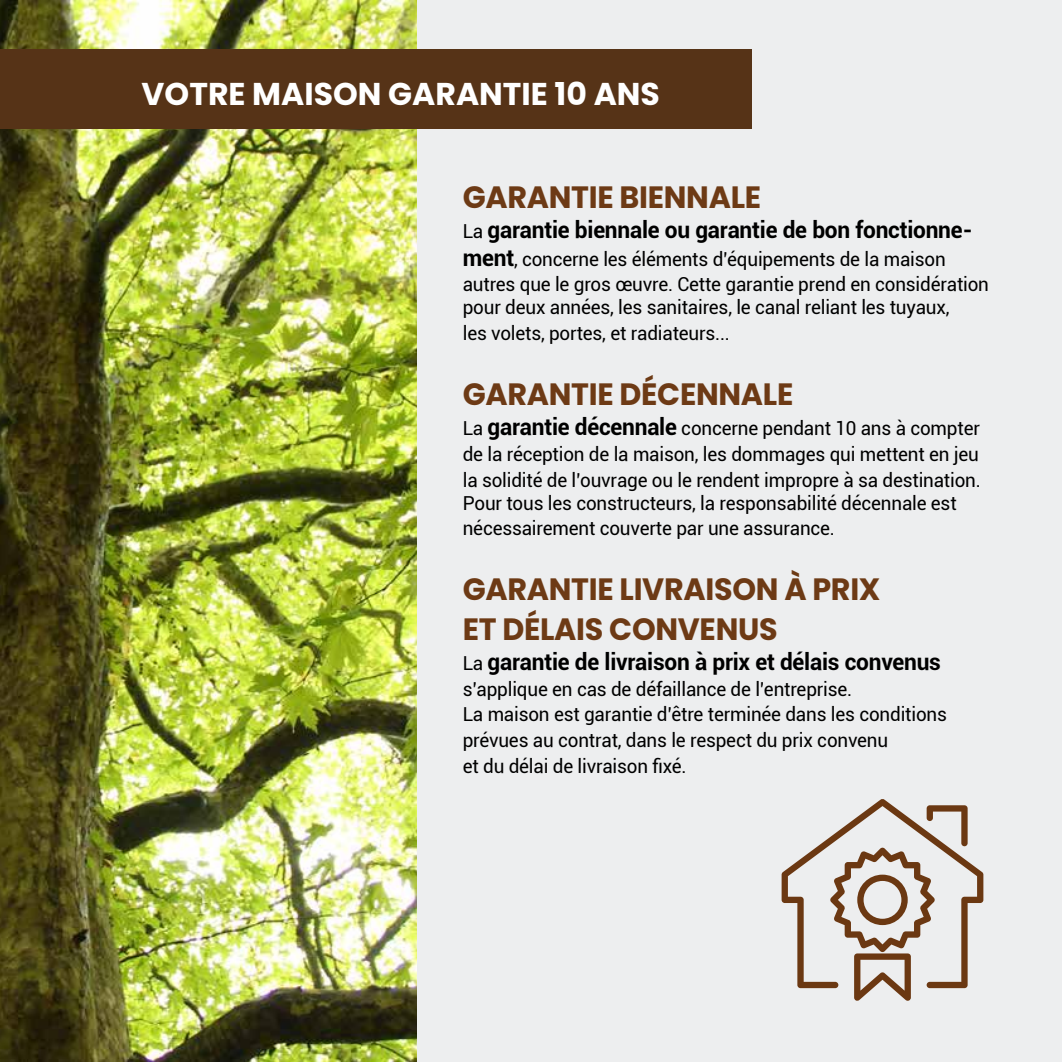
<style>
.page{position:relative;width:1062px;height:1062px;background:#edeeef}
.page>*{position:absolute;margin:0;border:0;box-sizing:border-box;transform-origin:0 0}
.t1{font:700 31.5px "Poppins";color:#fff}
.t2{font:700 30.8px/39.4px "Poppins";letter-spacing:-.01em;color:#6d3a15}
.t3{font:700 23.1px "Roboto";letter-spacing:-.01em;color:#000}
.t4{font:19.25px/25.6px "Roboto";letter-spacing:-.01em;color:#000}
.s1{font-weight:400;font-size:19.25px}
.s2{font-weight:700;font-size:23.1px}
</style>
<div class="page">
<img style="left:0;top:0;width:417px;height:1062px">
<svg style="left:781px;top:799px;width:202px;height:202px"></svg>
<div style="left:0;top:50px;width:752px;height:79px;background:#563317"></div>
<h1 class="t1" style="left:142px;top:75px;width:520px">VOTRE MAISON GARANTIE 10 ANS</h1>
<h2 class="t2" style="left:463px;top:177px;width:300px">GARANTIE BIENNALE</h2>
<p class="t3" style="left:463px;top:213px;width:511px"><span class="s1">La</span> garantie biennale ou garantie de bon fonctionne-</p>
<p class="t4" style="left:463px;top:245px;width:528px"><span class="s2">ment</span>, concerne les éléments d’équipements de la maison autres que le gros œuvre. Cette garantie prend en considération</p>
<p class="t4" style="left:463px;top:294px;width:488px">pour deux années, les sanitaires, le canal reliant les tuyaux, les volets, portes, et radiateurs...</p>
<h2 class="t2" style="left:463px;top:375px;width:332px">GARANTIE DÉCENNALE</h2>
<p class="t4" style="left:463px;top:415px;width:519px;text-align:justify">La <span class="s2">garantie décennale</span> concerne pendant 10 ans à compter de la réception de la maison, les dommages qui mettent en jeu la solidité de l’ouvrage ou le rendent impropre à sa destination.</p>
<p class="t4" style="left:463px;top:489px;width:495px">Pour tous les constructeurs, la responsabilité décennale est nécessairement couverte par une assurance.</p>
<h2 class="t2" style="left:463px;top:570px;width:419px">GARANTIE LIVRAISON À PRIX<br>ET DÉLAIS CONVENUS</h2>
<p class="t3" style="left:463px;top:645px;width:480px"><span class="s1">La</span> garantie de livraison à prix et délais convenus</p>
<p class="t4" style="left:463px;top:675px;width:486px">s’applique en cas de défaillance de l’entreprise.<br>La maison est garantie d’être terminée dans les conditions prévues au contrat, dans le respect du prix convenu<br>et du délai de livraison fixé.</p>
</div>
